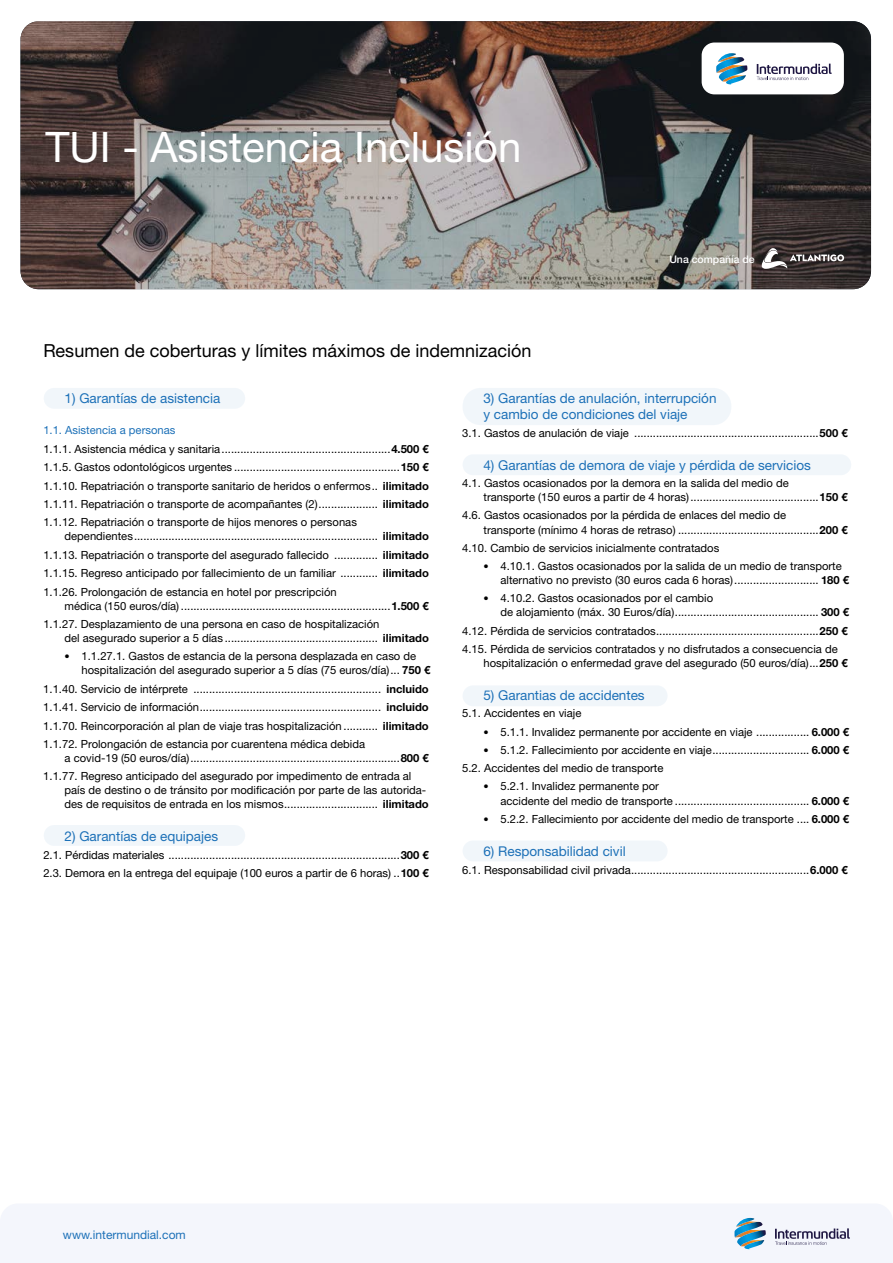
<style>
.page{position:relative;width:893px;height:1263px;background:#fff}
.page>*{position:absolute;margin:0;border:0;box-sizing:border-box;transform-origin:0 0}
.t1{font:42px "Helvetica Neue LT Std";color:#fff}
.t2{font:18px "Helvetica Neue LT Std";color:#000}
.t3{font:13.5px/16.2px "Helvetica Neue LT Std";color:#1d71b8}
.t4{font:12px "Helvetica Neue LT Std";color:#1d71b8}
.t5{font:11.25px/14.2px "Helvetica Neue LT Std";color:#000}
.t6{font:500 10.5px "Helvetica Neue LT Std";color:#fff}
.s1{color:#1d71b8}
.s2{font-weight:700}
.s3{font-weight:700;font-size:10.5px}
</style>
<div class="page">
<div style="left:0;top:1204px;width:893px;height:59px;background:#f4f6fc"></div>
<img style="left:736px;top:1218px;width:19px;height:4px">
<img style="left:734px;top:1222px;width:29px;height:15px">
<img style="left:744px;top:1246px;width:20px;height:3px">
<img style="left:737px;top:1230px;width:29px;height:16px">
<svg style="left:775px;top:1228px;width:75px;height:17px"></svg>
<img style="left:21px;top:21px;width:850px;height:268px;border-radius:18px">
<div style="left:44px;top:388px;width:201px;height:21px;background:#f1f6fa;border-radius:10px"></div>
<div style="left:44px;top:825px;width:201px;height:21px;background:#f1f6fa;border-radius:10px"></div>
<div style="left:463px;top:840px;width:205px;height:21px;background:#f1f6fa;border-radius:10px"></div>
<div style="left:463px;top:685px;width:205px;height:21px;background:#f1f6fa;border-radius:10px"></div>
<div style="left:463px;top:454px;width:388px;height:21px;background:#f1f6fa;border-radius:10px"></div>
<div style="left:463px;top:388px;width:268px;height:37px;background:#f1f6fa;border-radius:18px"></div>
<div style="left:702px;top:43px;width:142px;height:51px;background:#fff;border-radius:13px"></div>
<img style="left:721px;top:53px;width:15px;height:4px">
<img style="left:716px;top:57px;width:29px;height:16px">
<img style="left:726px;top:82px;width:10px;height:2px">
<img style="left:718px;top:65px;width:29px;height:17px">
<svg style="left:757px;top:64px;width:75px;height:16px"></svg>
<svg style="left:761px;top:248px;width:83px;height:21px;background:#635d5c"></svg>
<h1 class="t1" style="left:45px;top:122px;width:478px">TUI - Asistencia Inclusión</h1>
<p class="t6" style="left:669px;top:253px;width:87px">Una compañía de</p>
<h2 class="t2" style="left:43px;top:340px;width:490px">Resumen de coberturas y límites máximos de indemnización</h2>
<p class="t3" style="left:65px;top:390px;width:157px">1) Garantías de asistencia</p>
<p class="t5" style="left:43px;top:421px;width:387px;line-height:18.5px"><span class="s1">1.1. Asistencia a personas<br></span>1.1.1. Asistencia médica y sanitaria......................................................<span class="s2">4.500 € </span>1.1.5. Gastos odontológicos urgentes .....................................................<span class="s2">150 € </span>1.1.10. Repatriación o transporte sanitario de heridos o enfermos.. <span class="s2">ilimitado </span>1.1.11. Repatriación o transporte de acompañantes (2)................... <span class="s2">ilimitado </span>1.1.12. Repatriación o transporte de hijos menores o personas</p>
<p class="t5" style="left:43px;top:527px;width:387px;line-height:18.3px;text-align:justify;text-indent:21px">dependientes.............................................................................. <span class="s2">ilimitado </span>1.1.13. Repatriación o transporte del asegurado fallecido .............. <span class="s2">ilimitado </span>1.1.15. Regreso anticipado por fallecimiento de un familiar ............ <span class="s2">ilimitado </span>1.1.26. Prolongación de estancia en hotel por prescripción</p>
<p class="t5" style="left:43px;top:597px;width:387px;line-height:18px;text-indent:21px">médica (150 euros/día) ...................................................................<span class="s2">1.500 €<br></span>1.1.27. Desplazamiento de una persona en caso de hospitalización</p>
<p class="t5" style="left:65px;top:631px;width:366px">del asegurado superior a 5 días ................................................. <span class="s2">ilimitado</span></p>
<p class="t5" style="left:82px;top:649px;width:350px;text-indent:-17px"><span class="s3">•</span> 1.1.27.1. Gastos de estancia de la persona desplazada en caso de hospitalización del asegurado superior a 5 días (75 euros/día)... <span class="s2">750 €</span></p>
<p class="t5" style="left:43px;top:679px;width:387px;line-height:18.3px;text-align:justify">1.1.40. Servicio de intérprete ............................................................ <span class="s2">incluido </span>1.1.41. Servicio de información.......................................................... <span class="s2">incluido </span>1.1.70. Reincorporación al plan de viaje tras hospitalización ........... <span class="s2">ilimitado </span>1.1.72. Prolongación de estancia por cuarentena médica debida</p>
<p class="t5" style="left:43px;top:749px;width:387px;line-height:18px;text-indent:21px">a covid-19 (50 euros/día)...................................................................<span class="s2">800 €<br></span>1.1.77. Regreso anticipado del asegurado por impedimento de entrada al</p>
<p class="t5" style="left:65px;top:783px;width:366px">país de destino o de tránsito por modificación por parte de las autorida&shy;des de requisitos de entrada en los mismos.............................. <span class="s2">ilimitado</span></p>
<p class="t3" style="left:65px;top:828px;width:155px">2) Garantías de equipajes</p>
<p class="t5" style="left:43px;top:845px;width:387px;line-height:18.5px">2.1. Pérdidas materiales ..........................................................................<span class="s2">300 €<br></span>2.3. Demora en la entrega del equipaje (100 euros a partir de 6 horas) ..<span class="s2">100 €</span></p>
<p class="t3" style="left:483px;top:390px;width:235px">3) Garantías de anulación, interrupción y cambio de condiciones del viaje</p>
<p class="t5" style="left:462px;top:426px;width:387px">3.1. Gastos de anulación de viaje ...........................................................<span class="s2">500 €</span></p>
<p class="t3" style="left:483px;top:457px;width:329px">4) Garantías de demora de viaje y pérdida de servicios</p>
<p class="t5" style="left:483px;top:476px;width:366px;text-indent:-21px">4.1. Gastos ocasionados por la demora en la salida del medio de<br>transporte (150 euros a partir de 4 horas) .........................................<span class="s2">150 €</span></p>
<p class="t5" style="left:483px;top:508px;width:366px;text-indent:-21px">4.6. Gastos ocasionados por la pérdida de enlaces del medio de<br>transporte (mínimo 4 horas de retraso) .............................................<span class="s2">200 €</span></p>
<p class="t5" style="left:462px;top:540px;width:259px">4.10. Cambio de servicios inicialmente contratados</p>
<p class="t5" style="left:500px;top:558px;width:350px;text-indent:-17px"><span class="s3">•</span> 4.10.1. Gastos ocasionados por la salida de un medio de transporte alternativo no previsto (30 euros cada 6 horas)........................... <span class="s2">180 €</span></p>
<p class="t5" style="left:500px;top:591px;width:350px;text-indent:-17px"><span class="s3">•</span> 4.10.2. Gastos ocasionados por el cambio<br>de alojamiento (máx. 30 Euros/día).............................................. <span class="s2">300 €</span></p>
<p class="t5" style="left:462px;top:622px;width:387px;line-height:18px">4.12. Pérdida de servicios contratados....................................................<span class="s2">250 €<br></span>4.15. Pérdida de servicios contratados y no disfrutados a consecuencia de</p>
<p class="t5" style="left:483px;top:656px;width:366px">hospitalización o enfermedad grave del asegurado (50 euros/día)...<span class="s2">250 €</span></p>
<p class="t3" style="left:483px;top:687px;width:163px">5) Garantias de accidentes</p>
<p class="t5" style="left:462px;top:706px;width:121px">5.1. Accidentes en viaje</p>
<p class="t5" style="left:483px;top:724px;width:367px"><span class="s3">•</span> 5.1.1. Invalidez permanente por accidente en viaje ................. <span class="s2">6.000 €</span></p>
<p class="t5" style="left:462px;top:741px;width:388px;line-height:18px;text-indent:21px"><span class="s3">•</span> 5.1.2. Fallecimiento por accidente en viaje............................... <span class="s2">6.000 €<br></span>5.2. Accidentes del medio de transporte</p>
<p class="t5" style="left:500px;top:779px;width:350px;text-indent:-17px"><span class="s3">•</span> 5.2.1. Invalidez permanente por<br>accidente del medio de transporte ........................................... <span class="s2">6.000 €</span></p>
<p class="t5" style="left:483px;top:812px;width:367px"><span class="s3">•</span> 5.2.2. Fallecimiento por accidente del medio de transporte .... <span class="s2">6.000 €</span></p>
<p class="t3" style="left:483px;top:843px;width:144px">6) Responsabilidad civil</p>
<p class="t5" style="left:462px;top:863px;width:387px">6.1. Responsabilidad civil privada.........................................................<span class="s2">6.000 €</span></p>
<p class="t4" style="left:63px;top:1227px;width:124px">www.intermundial.com</p>
</div>
